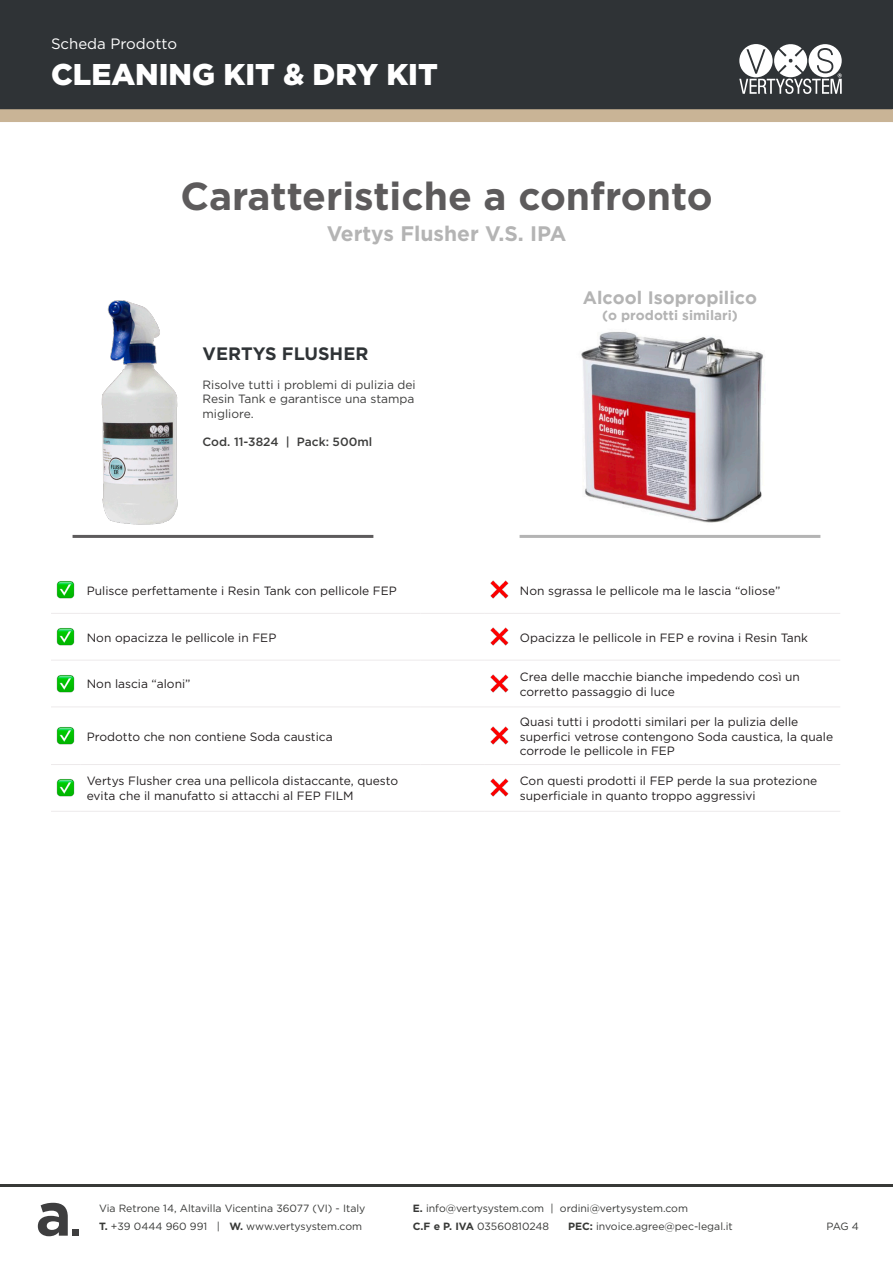
<style>
.page{position:relative;width:893px;height:1263px;background:#fff}
.page>*{position:absolute;margin:0;border:0;box-sizing:border-box;transform-origin:0 0}
.t1{font:700 39px "Gotham";color:#5d5b5c}
.t2{font:900 30px "Gotham";color:#fff}
.t3{font:700 21px "Gotham";color:#b4b4b4}
.t4{font:700 18px "Gotham";color:#b4b4b4}
.t5{font:700 18px "Gotham";color:#2f3336}
.t6{font:15px "Gotham";color:#fff}
.t7{font:700 13.5px "Gotham";color:#b4b4b4}
.t8{font:12px/14.4px "Gotham";color:#231f20}
.t9{font:12px/14.4px "Gotham";color:#3d3d3c;text-align:justify}
.t10{font:500 12px "Gotham";color:#3d3d3c}
.t11{font:10.5px/18px "Gotham";color:#383937}
.s1{font-weight:700}
</style>
<div class="page">
<div style="left:0;top:0;width:893px;height:109px;background:#2f3336"></div>
<div style="left:0;top:109px;width:893px;height:13px;background:#c9b496;border:2px solid #c9b496"></div>
<svg style="left:892px;top:109px;width:1px;height:13px"></svg>
<hr style="left:0;top:1184px;width:892px;height:3px;background:#383937">
<svg style="left:38px;top:1203px;width:30px;height:33px"></svg>
<div style="left:72px;top:1228px;width:7px;height:7px;background:#3e3e3f"></div>
<svg style="left:739px;top:44px;width:103px;height:50px"></svg>
<img style="left:73px;top:300px;width:122px;height:235px">
<img style="left:581px;top:332px;width:183px;height:191px">
<hr style="left:520px;top:535px;width:300px;height:3px;background:#b4b4b4">
<hr style="left:73px;top:535px;width:300px;height:3px;background:#5d5b5c">
<hr style="left:51px;top:613px;width:30px;height:1px;background:#edeaeb">
<hr style="left:81px;top:613px;width:339px;height:1px;background:#edeaeb">
<hr style="left:420px;top:613px;width:64px;height:1px;background:#edeaeb">
<hr style="left:484px;top:613px;width:30px;height:1px;background:#edeaeb">
<hr style="left:514px;top:613px;width:326px;height:1px;background:#edeaeb">
<hr style="left:51px;top:660px;width:30px;height:1px;background:#edeaeb">
<hr style="left:81px;top:660px;width:339px;height:1px;background:#edeaeb">
<hr style="left:420px;top:660px;width:64px;height:1px;background:#edeaeb">
<hr style="left:484px;top:660px;width:30px;height:1px;background:#edeaeb">
<hr style="left:514px;top:660px;width:326px;height:1px;background:#edeaeb">
<hr style="left:51px;top:706px;width:30px;height:1px;background:#edeaeb">
<hr style="left:81px;top:706px;width:339px;height:1px;background:#edeaeb">
<hr style="left:420px;top:706px;width:64px;height:1px;background:#edeaeb">
<hr style="left:484px;top:706px;width:30px;height:1px;background:#edeaeb">
<hr style="left:514px;top:706px;width:326px;height:1px;background:#edeaeb">
<hr style="left:51px;top:764px;width:30px;height:1px;background:#edeaeb">
<hr style="left:81px;top:764px;width:339px;height:1px;background:#edeaeb">
<hr style="left:420px;top:764px;width:64px;height:1px;background:#edeaeb">
<hr style="left:484px;top:764px;width:30px;height:1px;background:#edeaeb">
<hr style="left:514px;top:764px;width:326px;height:1px;background:#edeaeb">
<hr style="left:51px;top:811px;width:30px;height:1px;background:#edeaeb">
<hr style="left:81px;top:811px;width:339px;height:1px;background:#edeaeb">
<hr style="left:420px;top:811px;width:64px;height:1px;background:#edeaeb">
<hr style="left:484px;top:811px;width:30px;height:1px;background:#edeaeb">
<hr style="left:514px;top:811px;width:326px;height:1px;background:#edeaeb">
<img style="left:56px;top:581px;width:19px;height:18px">
<img style="left:490px;top:580px;width:19px;height:19px">
<img style="left:56px;top:628px;width:19px;height:18px">
<img style="left:490px;top:627px;width:19px;height:19px">
<img style="left:56px;top:675px;width:19px;height:18px">
<img style="left:490px;top:674px;width:19px;height:19px">
<img style="left:56px;top:727px;width:19px;height:18px">
<img style="left:490px;top:726px;width:19px;height:19px">
<img style="left:56px;top:779px;width:19px;height:18px">
<img style="left:490px;top:778px;width:19px;height:19px">
<p class="t6" style="left:51px;top:34px;width:128px">Scheda Prodotto</p>
<h2 class="t2" style="left:51px;top:54px;width:388px">CLEANING KIT &amp; DRY KIT</h2>
<p class="t1" style="left:180px;top:170px;width:534px">Caratteristiche a confronto</p>
<p class="t3" style="left:327px;top:220px;width:241px">Vertys Flusher V.S. IPA</p>
<p class="t5" style="left:203px;top:342px;width:167px">VERTYS FLUSHER</p>
<p class="t9" style="left:203px;top:377px;width:215px">Risolve tutti i problemi di pulizia dei Resin Tank e garantisce una stampa migliore.</p>
<p class="t10" style="left:203px;top:434px;width:171px">Cod. 11-3824 | Pack: 500ml</p>
<p class="t4" style="left:583px;top:287px;width:176px">Alcool Isopropilico</p>
<p class="t7" style="left:602px;top:307px;width:137px">(o prodotti similari)</p>
<p class="t8" style="left:87px;top:583px;width:312px">Pulisce perfettamente i Resin Tank con pellicole FEP</p>
<p class="t8" style="left:520px;top:583px;width:262px">Non sgrassa le pellicole ma le lascia “oliose”</p>
<p class="t8" style="left:87px;top:630px;width:191px">Non opacizza le pellicole in FEP</p>
<p class="t8" style="left:520px;top:630px;width:290px">Opacizza le pellicole in FEP e rovina i Resin Tank</p>
<p class="t8" style="left:87px;top:677px;width:105px">Non lascia “aloni”</p>
<p class="t8" style="left:520px;top:669px;width:282px">Crea delle macchie bianche impedendo così un</p>
<p class="t8" style="left:520px;top:684px;width:157px">corretto passaggio di luce</p>
<p class="t8" style="left:87px;top:729px;width:247px">Prodotto che non contiene Soda caustica</p>
<p class="t8" style="left:520px;top:714px;width:315px">Quasi tutti i prodotti similari per la pulizia delle superfici vetrose contengono Soda caustica, la quale corrode le pellicole in FEP</p>
<p class="t8" style="left:87px;top:774px;width:313px">Vertys Flusher crea una pellicola distaccante, questo evita che il manufatto si attacchi al FEP FILM</p>
<p class="t8" style="left:520px;top:774px;width:299px">Con questi prodotti il FEP perde la sua protezione superficiale in quanto troppo aggressivi</p>
<p class="t11" style="left:99px;top:1199px;width:268px">Via Retrone 14, Altavilla Vicentina 36077 (VI) - Italy<br><span class="s1">T.</span> +39 0444 960 991 | <span class="s1">W.</span> www.vertysystem.com</p>
<p class="t11" style="left:413px;top:1199px;width:277px"><span class="s1">E.</span> info@vertysystem.com | ordini@vertysystem.com<br><span class="s1">C.F e P. IVA</span> 03560810248</p>
<p class="t11" style="left:568px;top:1217px;width:166px"><span class="s1">PEC:</span> invoice.agree@pec-legal.it</p>
<p class="t11" style="left:826px;top:1217px;width:34px">PAG 4</p>
</div>
